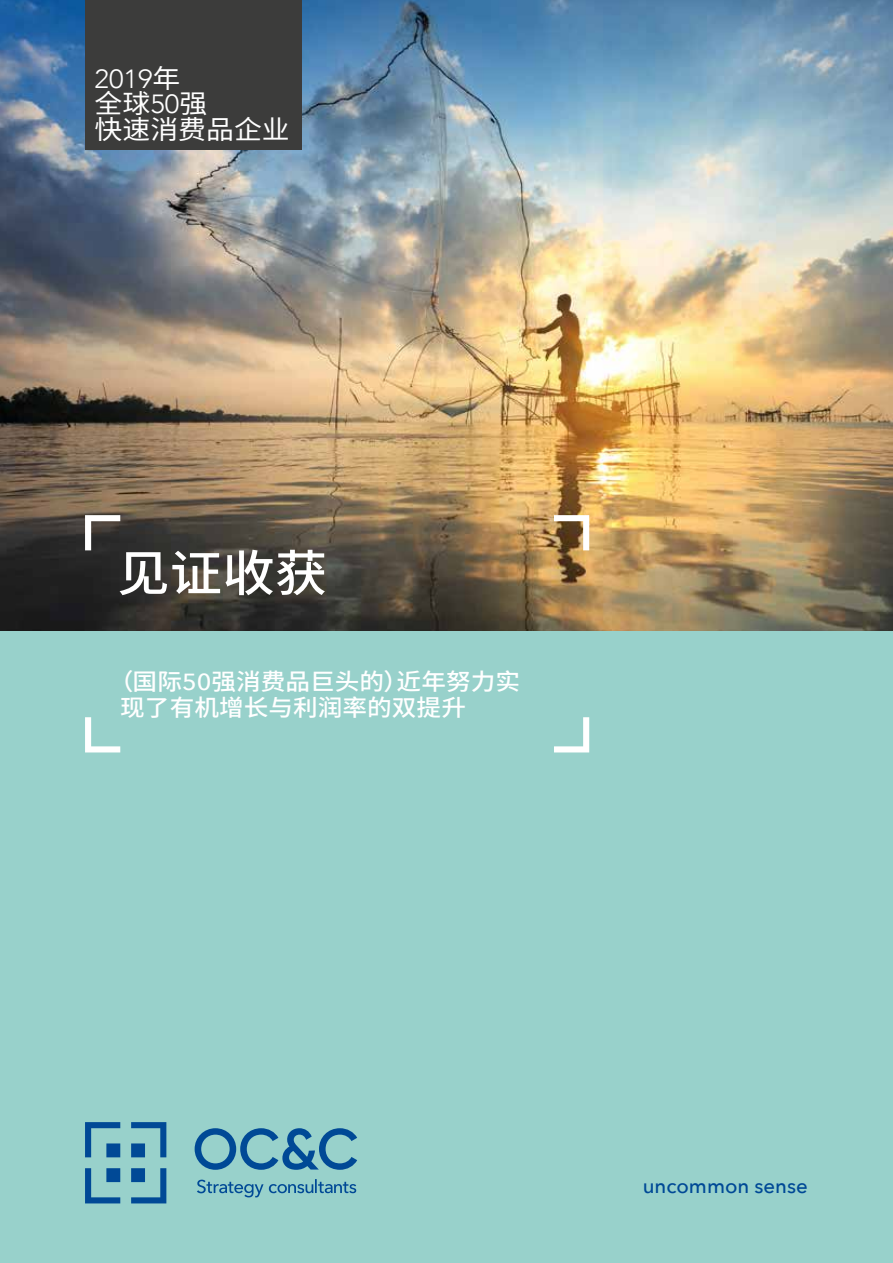
<style>
.page{position:relative;width:893px;height:1263px;background:#fff}
.page>*{position:absolute;margin:0;border:0;box-sizing:border-box;transform-origin:0 0}
.t1{font:500 49.5px "Source Han Sans SC";color:#fff;scale:1.06 1}
.t2{font:26.25px/25.5px "Source Han Sans SC";color:#fff;scale:1.06 1}
.t3{font:300 26.25px "Avenir";color:#fff;scale:1.06 1}
.t4{font:500 23.25px/25.5px "Source Han Sans SC";color:#fff;scale:1.06 1}
.t5{font:500 20.4px "Avenir Next";color:#004996}
.s1{font-family:"Source Han Sans SC";font-weight:400}
.s2{font-family:"Avenir";font-weight:300}
.s3{font-family:"Avenir Next"}
</style>
<div class="page">
<img style="left:0;top:0;width:893px;height:631px">
<div style="left:0;top:631px;width:893px;height:632px;background:#98d1cb"></div>
<svg style="left:85px;top:1122px;width:272px;height:81px"></svg>
<svg style="left:85px;top:515px;width:35px;height:35px"></svg>
<svg style="left:554px;top:515px;width:35px;height:35px"></svg>
<svg style="left:85px;top:717px;width:35px;height:35px"></svg>
<svg style="left:554px;top:717px;width:35px;height:35px"></svg>
<div style="left:85px;top:0;width:217px;height:150px;background:#3c3c3b"></div>
<p class="t3" style="left:95px;top:63px;width:83px">2019<span class="s1">年</span></p>
<p class="t2" style="left:95px;top:91px;width:186px">全球<span class="s2">50</span>强<br>快速消费品企业</p>
<h1 class="t1" style="left:117px;top:545px;width:200px">见证收获</h1>
<p class="t4" style="left:120px;top:669px;width:379px;text-indent:-11px">（国际<span class="s3">50</span>强消费品巨头的）近年努力实现了有机增长与利润率的双提升</p>
<p class="t5" style="left:643px;top:1173px;width:167px">uncommon sense</p>
</div>
